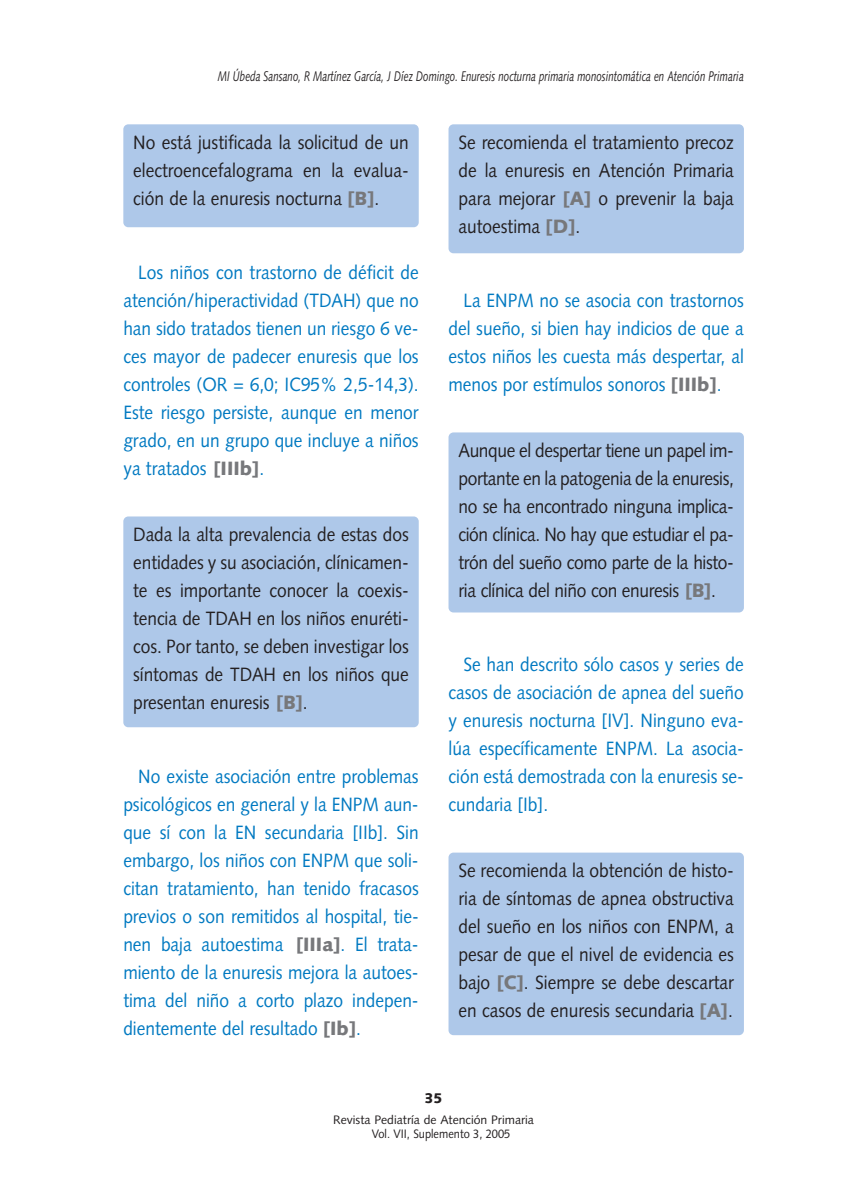
<style>
.page{position:relative;width:844px;height:1191px;background:#fff}
.page>*{position:absolute;margin:0;border:0;box-sizing:border-box;transform-origin:0 0}
.t1{font:19.25px/28px "Syntax";color:#0079c1;text-align:justify;scale:.9 1}
.t2{font:19.25px/28px "Syntax";color:#231f20;text-align:justify;scale:.9 1}
.t3{font:italic 14px "Syntax";color:#231f20;scale:.7 1}
.t4{font:900 14px "Syntax";color:#231f20}
.t5{font:12.25px/14px "Syntax";color:#231f20}
.s1{font-weight:900;color:#77787b}
</style>
<div class="page">
<div style="left:448px;top:852px;width:295px;height:183px;background:#aec8e9;border-radius:5px"></div>
<div style="left:448px;top:432px;width:295px;height:180px;background:#aec8e9;border-radius:5px"></div>
<div style="left:448px;top:124px;width:295px;height:129px;background:#aec8e9;border-radius:5px"></div>
<div style="left:123px;top:516px;width:295px;height:211px;background:#aec8e9;border-radius:5px"></div>
<div style="left:123px;top:124px;width:295px;height:103px;background:#aec8e9;border-radius:5px"></div>
<p class="t3" style="left:218px;top:70px;width:752px">MI Úbeda Sansano, R Martínez García, J Díez Domingo. Enuresis nocturna primaria monosintomática en Atención Primaria</p>
<p class="t2" style="left:133px;top:130px;width:307px">No está justificada la solicitud de un electroencefalograma en la evalua&shy;ción de la enuresis nocturna <span class="s1">[B]</span>.</p>
<p class="t1" style="left:123px;top:260px;width:329px;text-indent:15px">Los niños con trastorno de déficit de atención/hiperactividad (TDAH) que no han sido tratados tienen un riesgo 6 ve&shy;ces mayor de padecer enuresis que los controles (OR = 6,0; IC95% 2,5-14,3).<br>Este riesgo persiste, aunque en menor grado, en un grupo que incluye a niños ya tratados <span class="s1">[IIIb]</span>.</p>
<p class="t2" style="left:133px;top:522px;width:307px">Dada la alta prevalencia de estas dos entidades y su asociación, clínicamen&shy;te es importante conocer la coexis&shy;tencia de TDAH en los niños enuréti&shy;cos. Por tanto, se deben investigar los síntomas de TDAH en los niños que presentan enuresis <span class="s1">[B]</span>.</p>
<p class="t1" style="left:123px;top:764px;width:329px;text-indent:15px">No existe asociación entre problemas psicológicos en general y la ENPM aun&shy;que sí con la EN secundaria [IIb]. Sin embargo, los niños con ENPM que soli&shy;citan tratamiento, han tenido fracasos previos o son remitidos al hospital, tie&shy;nen baja autoestima <span class="s1">[IIIa]</span>. El trata&shy;miento de la enuresis mejora la autoes&shy;tima del niño a corto plazo indepen&shy;dientemente del resultado <span class="s1">[Ib]</span>.</p>
<p class="t2" style="left:458px;top:130px;width:307px">Se recomienda el tratamiento precoz de la enuresis en Atención Primaria para mejorar <span class="s1">[A]</span> o prevenir la baja autoestima <span class="s1">[D]</span>.</p>
<p class="t1" style="left:448px;top:288px;width:329px;text-indent:15px">La ENPM no se asocia con trastornos del sueño, si bien hay indicios de que a estos niños les cuesta más despertar, al menos por estímulos sonoros <span class="s1">[IIIb]</span>.</p>
<p class="t2" style="left:458px;top:438px;width:307px">Aunque el despertar tiene un papel im&shy;portante en la patogenia de la enuresis, no se ha encontrado ninguna implica&shy;ción clínica. No hay que estudiar el pa&shy;trón del sueño como parte de la histo&shy;ria clínica del niño con enuresis <span class="s1">[B]</span>.</p>
<p class="t1" style="left:448px;top:652px;width:329px;text-indent:15px">Se han descrito sólo casos y series de casos de asociación de apnea del sueño y enuresis nocturna [IV]. Ninguno eva&shy;lúa específicamente ENPM. La asocia&shy;ción está demostrada con la enuresis se&shy;cundaria [Ib].</p>
<p class="t2" style="left:458px;top:858px;width:307px">Se recomienda la obtención de histo&shy;ria de síntomas de apnea obstructiva del sueño en los niños con ENPM, a pesar de que el nivel de evidencia es bajo <span class="s1">[C]</span>. Siempre se debe descartar en casos de enuresis secundaria <span class="s1">[A]</span>.</p>
<p class="t4" style="left:424px;top:1092px;width:20px">35</p>
<p class="t5" style="left:372px;top:1113px;width:164px;text-indent:-39px">Revista Pediatría de Atención Primaria<br>Vol. VII, Suplemento 3, 2005</p>
</div>
